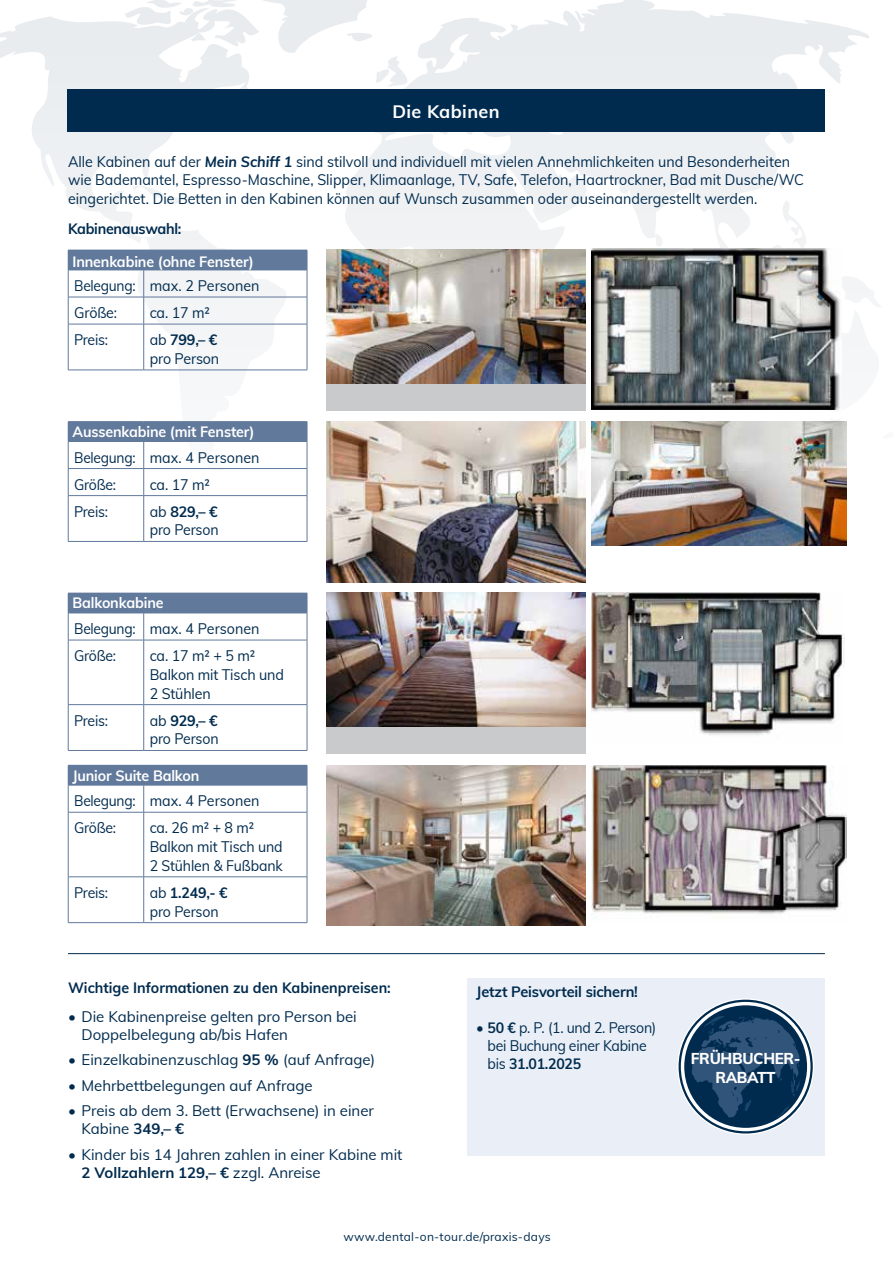
<style>
.page{position:relative;width:893px;height:1263px;background:#fff}
.page>*{position:absolute;margin:0;border:0;box-sizing:border-box;transform-origin:0 0}
.t1{font:700 18px "Muli";letter-spacing:.02em;color:#fff}
.t2{font:800 15.75px/18.9px "Muli";letter-spacing:-.02em;color:#fff;text-align:center;scale:.96 1}
.t3{font:15px/18.8px "Muli";color:#002b4e;scale:.95 1}
.t4{font:15px/18px "Muli";color:#002b4e}
.t5{font:15px/18.8px "Muli";color:#002b4e;scale:.94 1}
.t6{font:15px/27px "Muli";letter-spacing:-.02em;color:#002b4e;scale:.92 1}
.t7{font:700 15px "Muli";letter-spacing:-.01em;color:#fff;scale:.95 1}
.t8{font:15px/18px "Muli";letter-spacing:-.02em;color:#002b4e;scale:.94 1}
.t9{font:700 15px "Muli";letter-spacing:-.005em;color:#002b4e;scale:.95 1}
.t10{font:15px/27px "Muli";color:#002b4e;scale:.92 1}
.t11{font:700 15px "Muli";letter-spacing:-.005em;color:#002b4e}
.t12{font:12px "Muli";letter-spacing:.02em;color:#002b4e}
.s1{font-weight:700;font-style:italic}
.s2{font-weight:700}
</style>
<div class="page">
<svg style="left:0;top:0;width:881px;height:472px"></svg>
<div style="left:68px;top:250px;width:239px;height:20px;background:#61799b"></div>
<hr style="left:68px;top:270px;width:76px;height:1px;background:#61799b">
<hr style="left:144px;top:270px;width:163px;height:1px;background:#61799b">
<hr style="left:68px;top:297px;width:76px;height:1px;background:#61799b">
<svg style="left:68px;top:270px;width:1px;height:54px"></svg>
<hr style="left:144px;top:297px;width:163px;height:1px;background:#61799b">
<svg style="left:143px;top:270px;width:1px;height:54px"></svg>
<svg style="left:307px;top:250px;width:1px;height:74px"></svg>
<hr style="left:68px;top:324px;width:76px;height:1px;background:#61799b">
<hr style="left:68px;top:324px;width:1px;height:46px;background:#61799b">
<hr style="left:144px;top:324px;width:163px;height:1px;background:#61799b">
<hr style="left:143px;top:324px;width:1px;height:46px;background:#61799b">
<hr style="left:307px;top:324px;width:1px;height:46px;background:#61799b">
<hr style="left:68px;top:370px;width:76px;height:1px;background:#61799b">
<hr style="left:144px;top:370px;width:163px;height:1px;background:#61799b">
<div style="left:326px;top:250px;width:260px;height:161px;background:#c9cacb"></div>
<img style="left:326px;top:250px;width:260px;height:133px">
<img style="left:591px;top:249px;width:250px;height:160px">
<img style="left:591px;top:421px;width:255px;height:125px">
<img style="left:591px;top:593px;width:254px;height:142px">
<img style="left:591px;top:765px;width:255px;height:153px">
<div style="left:68px;top:422px;width:239px;height:19px;background:#61799b"></div>
<hr style="left:68px;top:421px;width:76px;height:1px;background:#61799b">
<hr style="left:144px;top:421px;width:163px;height:1px;background:#61799b">
<hr style="left:68px;top:441px;width:76px;height:1px;background:#61799b">
<hr style="left:144px;top:441px;width:163px;height:1px;background:#61799b">
<hr style="left:68px;top:468px;width:76px;height:1px;background:#61799b">
<svg style="left:68px;top:442px;width:1px;height:53px"></svg>
<hr style="left:144px;top:468px;width:163px;height:1px;background:#61799b">
<svg style="left:143px;top:442px;width:1px;height:53px"></svg>
<svg style="left:307px;top:422px;width:1px;height:73px"></svg>
<hr style="left:68px;top:495px;width:76px;height:1px;background:#61799b">
<hr style="left:68px;top:496px;width:1px;height:45px;background:#61799b">
<hr style="left:144px;top:495px;width:163px;height:1px;background:#61799b">
<hr style="left:143px;top:496px;width:1px;height:45px;background:#61799b">
<hr style="left:307px;top:496px;width:1px;height:45px;background:#61799b">
<hr style="left:68px;top:541px;width:76px;height:1px;background:#61799b">
<hr style="left:144px;top:541px;width:163px;height:1px;background:#61799b">
<img style="left:326px;top:421px;width:260px;height:161px">
<div style="left:68px;top:593px;width:239px;height:20px;background:#61799b"></div>
<hr style="left:68px;top:613px;width:76px;height:1px;background:#61799b">
<svg style="left:68px;top:613px;width:1px;height:27px"></svg>
<hr style="left:144px;top:613px;width:163px;height:1px;background:#61799b">
<svg style="left:143px;top:613px;width:1px;height:27px"></svg>
<svg style="left:307px;top:593px;width:1px;height:47px"></svg>
<hr style="left:68px;top:640px;width:76px;height:1px;background:#61799b">
<hr style="left:68px;top:640px;width:1px;height:64px;background:#61799b">
<hr style="left:144px;top:640px;width:163px;height:1px;background:#61799b">
<hr style="left:143px;top:640px;width:1px;height:64px;background:#61799b">
<hr style="left:307px;top:640px;width:1px;height:64px;background:#61799b">
<hr style="left:68px;top:704px;width:76px;height:1px;background:#61799b">
<hr style="left:68px;top:705px;width:1px;height:45px;background:#61799b">
<hr style="left:144px;top:704px;width:163px;height:1px;background:#61799b">
<hr style="left:143px;top:705px;width:1px;height:45px;background:#61799b">
<hr style="left:307px;top:705px;width:1px;height:45px;background:#61799b">
<hr style="left:68px;top:750px;width:76px;height:1px;background:#61799b">
<hr style="left:144px;top:750px;width:163px;height:1px;background:#61799b">
<div style="left:326px;top:593px;width:260px;height:161px;background:#c9cacb"></div>
<img style="left:326px;top:593px;width:260px;height:134px">
<img style="left:326px;top:765px;width:260px;height:161px">
<div style="left:68px;top:765px;width:239px;height:20px;background:#61799b"></div>
<hr style="left:68px;top:785px;width:76px;height:1px;background:#61799b">
<svg style="left:68px;top:785px;width:1px;height:27px"></svg>
<hr style="left:144px;top:785px;width:163px;height:1px;background:#61799b">
<svg style="left:143px;top:785px;width:1px;height:27px"></svg>
<svg style="left:307px;top:765px;width:1px;height:47px"></svg>
<hr style="left:68px;top:812px;width:76px;height:1px;background:#61799b">
<hr style="left:68px;top:812px;width:1px;height:65px;background:#61799b">
<hr style="left:144px;top:812px;width:163px;height:1px;background:#61799b">
<hr style="left:143px;top:812px;width:1px;height:65px;background:#61799b">
<hr style="left:307px;top:812px;width:1px;height:65px;background:#61799b">
<hr style="left:68px;top:876px;width:76px;height:1px;background:#61799b">
<hr style="left:68px;top:877px;width:1px;height:45px;background:#61799b">
<hr style="left:144px;top:876px;width:163px;height:1px;background:#61799b">
<hr style="left:143px;top:877px;width:1px;height:45px;background:#61799b">
<hr style="left:307px;top:877px;width:1px;height:45px;background:#61799b">
<hr style="left:68px;top:922px;width:76px;height:1px;background:#61799b">
<hr style="left:144px;top:922px;width:163px;height:1px;background:#61799b">
<div style="left:468px;top:978px;width:357px;height:177px;background:#eaeff7"></div>
<svg style="left:680px;top:1001px;width:132px;height:131px"></svg>
<div style="left:684px;top:1005px;width:123px;height:123px;background:#002b4e;border-radius:50%"></div>
<svg style="left:691px;top:1016px;width:109px;height:102px"></svg>
<hr style="left:68px;top:953px;width:757px;height:1px;background:#002b4e">
<div style="left:67px;top:89px;width:758px;height:43px;background:#002b4e"></div>
<p class="t1" style="left:392px;top:98px;width:109px">Die Kabinen</p>
<p class="t3" style="left:68px;top:151px;width:776px">Alle Kabinen auf der <span class="s1">Mein Schiff 1</span> sind stilvoll und individuell mit vielen Annehmlichkeiten und Besonderheiten wie Bademantel, Espresso-Maschine, Slipper, Klimaanlage, TV, Safe, Telefon, Haartrockner, Bad mit Dusche/WC eingerichtet. Die Betten in den Kabinen können auf Wunsch zusammen oder auseinandergestellt werden.</p>
<p class="t9" style="left:68px;top:218px;width:121px">Kabinenauswahl:</p>
<p class="t7" style="left:72px;top:250px;width:192px">Innenkabine (ohne Fenster)</p>
<p class="t10" style="left:74px;top:271px;width:203px">Belegung: max. 2 Personen<br>Größe:</p>
<p class="t3" style="left:150px;top:303px;width:65px">ca. 17 m²</p>
<p class="t5" style="left:74px;top:330px;width:38px">Preis:</p>
<p class="t3" style="left:150px;top:330px;width:75px">ab <span class="s2">799,– € </span>pro Person</p>
<p class="t7" style="left:72px;top:420px;width:193px">Aussenkabine (mit Fenster)</p>
<p class="t6" style="left:74px;top:443px;width:203px">Belegung: max. 4 Personen<br>Größe:</p>
<p class="t3" style="left:150px;top:474px;width:65px">ca. 17 m²</p>
<p class="t5" style="left:74px;top:501px;width:38px">Preis:</p>
<p class="t3" style="left:150px;top:501px;width:74px">ab <span class="s2">829,– € </span>pro Person</p>
<p class="t7" style="left:72px;top:592px;width:97px">Balkonkabine</p>
<p class="t6" style="left:74px;top:614px;width:203px">Belegung: max. 4 Personen<br>Größe:</p>
<p class="t3" style="left:150px;top:646px;width:143px">ca. 17 m² + 5 m²<br>Balkon mit Tisch und<br>2 Stühlen</p>
<p class="t5" style="left:74px;top:710px;width:38px">Preis:</p>
<p class="t3" style="left:150px;top:710px;width:74px">ab <span class="s2">929,– € </span>pro Person</p>
<p class="t7" style="left:72px;top:764px;width:135px">Junior Suite Balkon</p>
<p class="t6" style="left:74px;top:787px;width:203px">Belegung: max. 4 Personen<br>Größe:</p>
<p class="t5" style="left:150px;top:818px;width:143px">ca. 26 m² + 8 m²<br>Balkon mit Tisch und<br>2 Stühlen &amp; Fußbank</p>
<p class="t5" style="left:74px;top:882px;width:38px">Preis:</p>
<p class="t5" style="left:150px;top:882px;width:84px">ab <span class="s2">1.249,- € </span>pro Person</p>
<p class="t9" style="left:68px;top:977px;width:341px">Wichtige Informationen zu den Kabinenpreisen:</p>
<p class="t4" style="left:82px;top:1006px;width:277px;text-indent:-14px">• Die Kabinenpreise gelten pro Person bei<br>Doppelbelegung ab/bis Hafen</p>
<p class="t4" style="left:68px;top:1050px;width:309px">• Einzelkabinenzuschlag <span class="s2">95 %</span> (auf Anfrage)</p>
<p class="t4" style="left:68px;top:1075px;width:246px">• Mehrbettbelegungen auf Anfrage</p>
<p class="t4" style="left:82px;top:1101px;width:294px;text-indent:-14px">• Preis ab dem 3. Bett (Erwachsene) in einer<br>Kabine <span class="s2">349,– €</span></p>
<p class="t4" style="left:82px;top:1144px;width:322px;text-indent:-14px">• Kinder bis 14 Jahren zahlen in einer Kabine mit<br><span class="s2">2 Vollzahlern 129,– €</span> zzgl. Anreise</p>
<p class="t11" style="left:476px;top:981px;width:163px">Jetzt Peisvorteil sichern!</p>
<p class="t8" style="left:488px;top:1018px;width:181px;text-indent:-11px"><span class="s2">• 50 €</span> p. P. (1. und 2. Person) bei Buchung einer Kabine bis <span class="s2">31.01.2025</span></p>
<p class="t12" style="left:343px;top:1228px;width:209px">www.dental-on-tour.de/praxis-days</p>
<p class="t2" style="left:691px;top:1048px;width:116px">FRÜHBUCHER-<br>RABATT</p>
</div>
